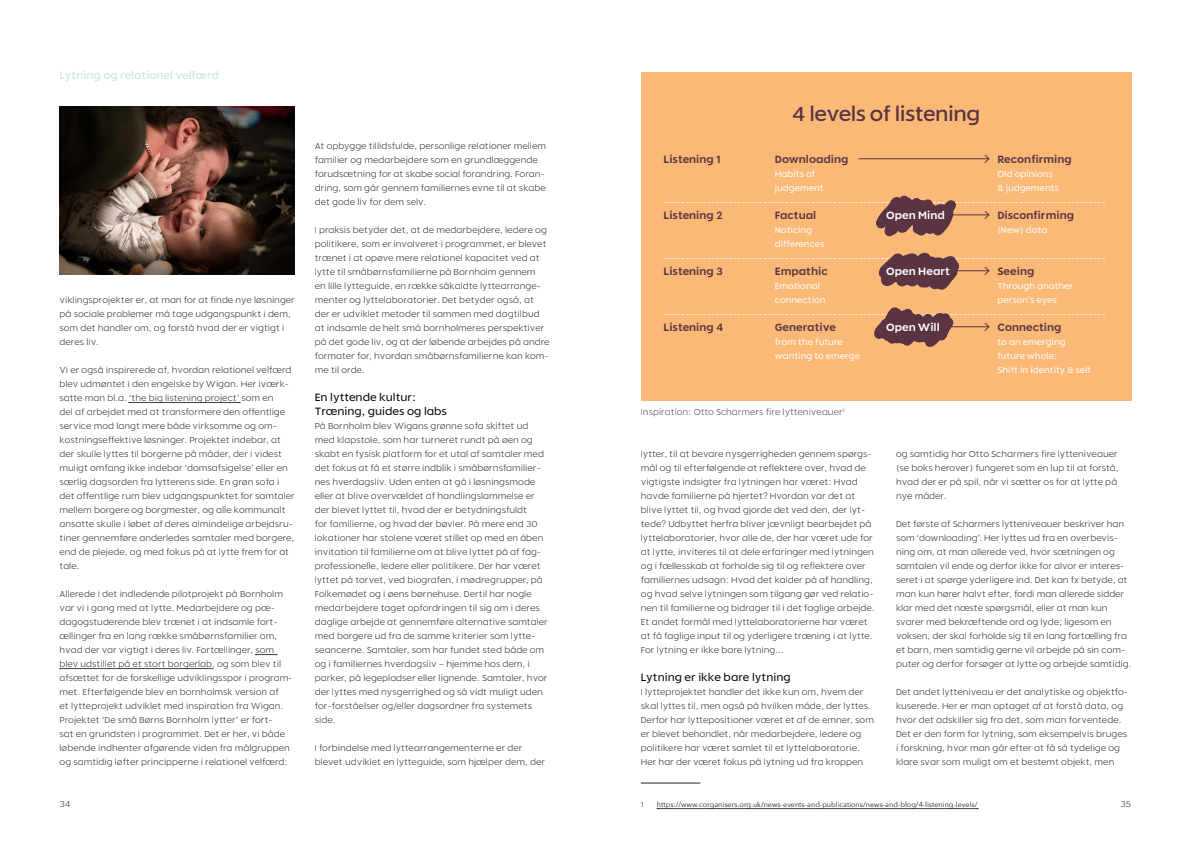
<style>
.page{position:relative;width:1191px;height:842px;background:#fff}
.page>*{position:absolute;margin:0;border:0;box-sizing:border-box;transform-origin:0 0}
.boks_rubrik{font:500 20px "Rodia";letter-spacing:-.025em;color:#5a3442}
.mellemrubrik{font:600 10.5px "Rodia";color:#5a3442}
.mellemrubrik-2{font:10.5px/14px "Rodia";color:#000}
.trompet{font:500 10.5px "Rodia";color:#cde6dd}
.mellemrubrik-3{font:600 10.5px "Rodia";color:#fff}
.brødtxt{font:300 8.5px/14px "Rodia";color:#231f20}
.mellemrubrik-4{font:8.5px "Rodia";color:#fff}
.brødtxt-2{font:300 8.5px "Rodia";color:#5a3442}
.fodnotetekst{font:7.3px "Avenir Next";color:#231f20}
.fodnotetekst-2{font:300 7.3px "Rodia";color:#231f20}
</style>
<div class="page">
<hr style="left:641px;top:783px;width:59px;height:1px;background:#231f20">
<svg style="left:657px;top:808px;width:31px;height:1px"></svg>
<div style="left:641px;top:72px;width:490px;height:329px;background:#fbb978"></div>
<svg style="left:129px;top:402px;width:111px;height:1px"></svg>
<svg style="left:255px;top:654px;width:22px;height:1px"></svg>
<svg style="left:60px;top:668px;width:153px;height:1px"></svg>
<svg style="left:688px;top:72px;width:444px;height:738px"></svg>
<img style="left:60px;top:107px;width:235px;height:168px">
<p class="trompet" style="left:60px;top:69px;width:161px">Lytning og relationel velfærd</p>
<p class="brødtxt" style="left:60px;top:293px;width:237px">viklingsprojekter er, at man for at finde nye løsninger på sociale problemer må tage udgangspunkt i dem, som det handler om, og forstå hvad der er vigtigt i deres liv.</p>
<p class="brødtxt" style="left:60px;top:363px;width:237px">Vi er også inspirerede af, hvordan relationel velfærd blev udmøntet i den engelske by Wigan. Her iværk&shy;satte man bl.a. ‘the big listening project’ som en<br>del af arbejdet med at transformere den offentlige service mod langt mere både virksomme og om&shy;kostningseffektive løsninger. Projektet indebar, at der skulle lyttes til borgerne på måder, der i videst muligt omfang ikke indebar ‘domsafsigelse’ eller en særlig dagsorden fra lytterens side. En grøn sofa i det offentlige rum blev udgangspunktet for samtaler mellem borgere og borgmester, og alle kommunalt ansatte skulle i løbet af deres almindelige arbejdsru&shy;tiner gennemføre anderledes samtaler med borgere, end de plejede, og med fokus på at lytte frem for at tale.</p>
<p class="brødtxt" style="left:60px;top:587px;width:235px">Allerede i det indledende pilotprojekt på Bornholm var vi i gang med at lytte. Medarbejdere og pæ&shy;dagogstuderende blev trænet i at indsamle fort&shy;ællinger fra en lang række småbørnsfamilier om, hvad der var vigtigt i deres liv. Fortællinger, som blev udstillet på et stort borgerlab, og som blev til afsættet for de forskellige udviklingsspor i program&shy;met. Efterfølgende blev en bornholmsk version af<br>et lytteprojekt udviklet med inspiration fra Wigan.<br>Projektet ‘De små Børns Bornholm lytter’ er fort-<br>sat en grundsten i programmet. Det er her, vi både løbende indhenter afgørende viden fra målgruppen og samtidig løfter principperne i relationel velfærd:</p>
<p class="brødtxt" style="left:315px;top:139px;width:233px">At opbygge tillidsfulde, personlige relationer mellem familier og medarbejdere som en grundlæggende forudsætning for at skabe social forandring. Foran&shy;dring, som går gennem familiernes evne til at skabe det gode liv for dem selv.</p>
<p class="brødtxt" style="left:315px;top:223px;width:236px">I praksis betyder det, at de medarbejdere, ledere og politikere, som er involveret i programmet, er blevet trænet i at opøve mere relationel kapacitet ved at lytte til småbørnsfamilierne på Bornholm gennem<br>en lille lytteguide, en række såkaldte lyttearrange&shy;menter og lyttelaboratorier. Det betyder også, at der er udviklet metoder til sammen med dagtilbud at indsamle de helt små bornholmeres perspektiver på det gode liv, og at der løbende arbejdes på andre formater for, hvordan småbørnsfamilierne kan kom&shy;me til orde.</p>
<p class="mellemrubrik-2" style="left:315px;top:390px;width:134px">En lyttende kultur:<br>Træning, guides og labs</p>
<p class="brødtxt" style="left:315px;top:419px;width:235px">På Bornholm blev Wigans grønne sofa skiftet ud med klapstole, som har turneret rundt på øen og skabt en fysisk platform for et utal af samtaler med det fokus at få et større indblik i småbørnsfamilier&shy;nes hverdagsliv. Uden enten at gå i løsningsmode eller at blive overvældet af handlingslammelse er der blevet lyttet til, hvad der er betydningsfuldt<br>for familierne, og hvad der bøvler. På mere end 30 lokationer har stolene været stillet op med en åben invitation til familierne om at blive lyttet på af fag&shy;professionelle, ledere eller politikere. Der har været lyttet på torvet, ved biografen, i mødregrupper, på Folkemødet og i øens børnehuse. Dertil har nogle medarbejdere taget opfordringen til sig om i deres daglige arbejde at gennemføre alternative samtaler med borgere ud fra de samme kriterier som lytte&shy;seancerne. Samtaler, som har fundet sted både om og i familiernes hverdagsliv – hjemme hos dem, i parker, på legepladser eller lignende. Samtaler, hvor der lyttes med nysgerrighed og så vidt muligt uden for-forståelser og/eller dagsordner fra systemets side.</p>
<p class="brødtxt" style="left:315px;top:741px;width:232px">I forbindelse med lyttearrangementerne er der blevet udviklet en lytteguide, som hjælper dem, der</p>
<p class="boks_rubrik" style="left:792px;top:103px;width:190px">4 levels of listening</p>
<p class="mellemrubrik" style="left:663px;top:153px;width:59px">Listening 1</p>
<p class="mellemrubrik" style="left:775px;top:153px;width:75px">Downloading</p>
<p class="mellemrubrik" style="left:997px;top:153px;width:76px">Reconfirming</p>
<p class="mellemrubrik-4" style="left:775px;top:169px;width:42px">Habits of</p>
<p class="mellemrubrik-4" style="left:997px;top:169px;width:57px">Old opinions</p>
<p class="mellemrubrik-4" style="left:775px;top:183px;width:50px">judgement</p>
<p class="mellemrubrik-4" style="left:997px;top:183px;width:63px">&amp; judgements</p>
<p class="mellemrubrik-4" style="left:663px;top:197px;width:6px">------------------------------------------------------------------------------------------------------</p>
<p class="mellemrubrik" style="left:663px;top:209px;width:61px">Listening 2</p>
<p class="mellemrubrik" style="left:775px;top:209px;width:43px">Factual</p>
<p class="mellemrubrik" style="left:997px;top:209px;width:78px">Disconfirming</p>
<p class="mellemrubrik-4" style="left:775px;top:225px;width:39px">Noticing</p>
<p class="mellemrubrik-4" style="left:997px;top:225px;width:52px">(New) data</p>
<p class="mellemrubrik-4" style="left:775px;top:239px;width:51px">differences</p>
<p class="mellemrubrik-4" style="left:663px;top:253px;width:6px">------------------------------------------------------------------------------------------------------</p>
<p class="mellemrubrik" style="left:663px;top:265px;width:61px">Listening 3</p>
<p class="mellemrubrik" style="left:775px;top:265px;width:54px">Empathic</p>
<p class="mellemrubrik" style="left:997px;top:265px;width:38px">Seeing</p>
<p class="mellemrubrik-4" style="left:775px;top:281px;width:47px">Emotional</p>
<p class="mellemrubrik-4" style="left:997px;top:281px;width:77px">Through another</p>
<p class="mellemrubrik-4" style="left:775px;top:295px;width:52px">connection</p>
<p class="mellemrubrik-4" style="left:997px;top:295px;width:61px">person's eyes</p>
<p class="mellemrubrik-4" style="left:663px;top:309px;width:6px">------------------------------------------------------------------------------------------------------</p>
<p class="mellemrubrik" style="left:663px;top:321px;width:62px">Listening 4</p>
<p class="mellemrubrik" style="left:775px;top:321px;width:63px">Generative</p>
<p class="mellemrubrik" style="left:997px;top:321px;width:66px">Connecting</p>
<p class="mellemrubrik-4" style="left:775px;top:337px;width:70px">from the future</p>
<p class="mellemrubrik-4" style="left:997px;top:337px;width:70px">to an emerging</p>
<p class="mellemrubrik-4" style="left:775px;top:351px;width:87px">wanting to emerge</p>
<p class="mellemrubrik-4" style="left:997px;top:351px;width:61px">future whole:</p>
<p class="mellemrubrik-4" style="left:997px;top:365px;width:95px">Shift in identity &amp; self</p>
<p class="mellemrubrik-3" style="left:886px;top:209px;width:60px">Open Mind</p>
<p class="mellemrubrik-3" style="left:886px;top:265px;width:65px">Open Heart</p>
<p class="mellemrubrik-3" style="left:886px;top:321px;width:55px">Open Will</p>
<p class="brødtxt-2" style="left:641px;top:407px;width:206px">Inspiration: Otto Scharmers fire lytteniveauer<sup>1</sup></p>
<p class="brødtxt" style="left:641px;top:447px;width:235px">lytter, til at bevare nysgerrigheden gennem spørgs&shy;mål og til efterfølgende at reflektere over, hvad de vigtigste indsigter fra lytningen har været: Hvad havde familierne på hjertet? Hvordan var det at blive lyttet til, og hvad gjorde det ved den, der lyt&shy;tede? Udbyttet herfra bliver jævnligt bearbejdet på lyttelaboratorier, hvor alle de, der har været ude for at lytte, inviteres til at dele erfaringer med lytningen og i fællesskab at forholde sig til og reflektere over familiernes udsagn: Hvad det kalder på af handling, og hvad selve lytningen som tilgang gør ved relatio&shy;nen til familierne og bidrager til i det faglige arbejde.<br>Et andet formål med lyttelaboratorierne har været at få faglige input til og yderligere træning i at lytte.<br>For lytning er ikke bare lytning…</p>
<p class="mellemrubrik-2" style="left:641px;top:670px;width:151px">Lytning er ikke bare lytning</p>
<p class="brødtxt" style="left:641px;top:685px;width:235px">I lytteprojektet handler det ikke kun om, hvem der skal lyttes til, men også på hvilken måde, der lyttes.<br>Derfor har lyttepositioner været et af de emner, som er blevet behandlet, når medarbejdere, ledere og politikere har været samlet til et lyttelaboratorie.<br>Her har der været fokus på lytning ud fra kroppen</p>
<p class="brødtxt" style="left:896px;top:447px;width:224px">og samtidig har Otto Scharmers fire lytteniveauer (se boks herover) fungeret som en lup til at forstå, hvad der er på spil, når vi sætter os for at lytte på nye måder.</p>
<p class="brødtxt" style="left:896px;top:517px;width:237px">Det første af Scharmers lytteniveauer beskriver han som ‘downloading’. Her lyttes ud fra en overbevis&shy;ning om, at man allerede ved, hvor sætningen og samtalen vil ende og derfor ikke for alvor er interes&shy;seret i at spørge yderligere ind. Det kan fx betyde, at man kun hører halvt efter, fordi man allerede sidder klar med det næste spørgsmål, eller at man kun svarer med bekræftende ord og lyde; ligesom en voksen, der skal forholde sig til en lang fortælling fra et barn, men samtidig gerne vil arbejde på sin com&shy;puter og derfor forsøger at lytte og arbejde samtidig.</p>
<p class="brødtxt" style="left:896px;top:685px;width:234px">Det andet lytteniveau er det analytiske og objektfo&shy;kuserede. Her er man optaget af at forstå data, og hvor det adskiller sig fra det, som man forventede.<br>Det er den form for lytning, som eksempelvis bruges i forskning, hvor man går efter at få så tydelige og klare svar som muligt om et bestemt objekt, men</p>
<p class="brødtxt" style="left:60px;top:797px;width:13px">34</p>
<p class="brødtxt" style="left:1120px;top:797px;width:12px">35</p>
<p class="fodnotetekst-2" style="left:641px;top:800px;width:5px">1</p>
<p class="fodnotetekst" style="left:657px;top:798px;width:322px">https://www.corganisers.org.uk/news-events-and-publications/news-and-blog/4-listening-levels/</p>
</div>
